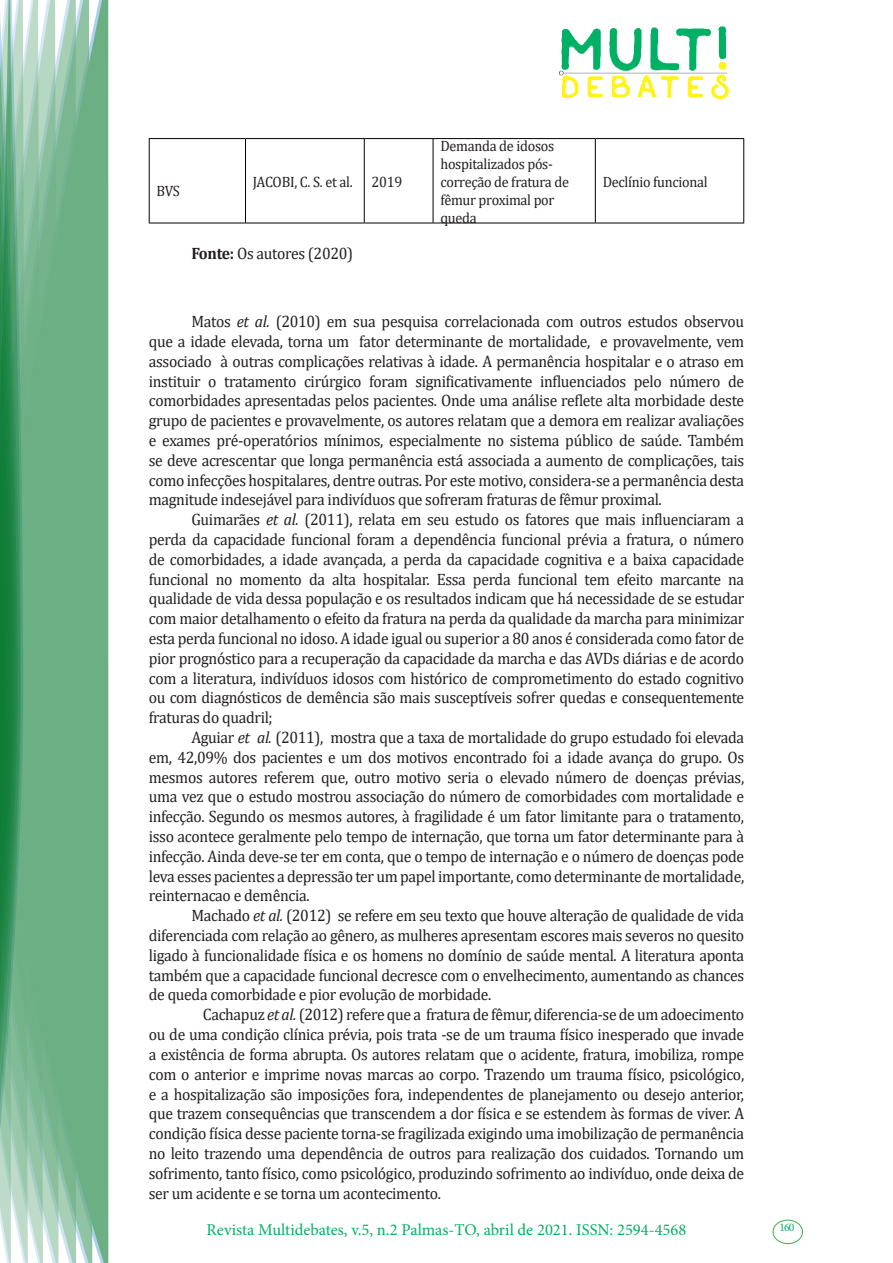
<style>
.page{position:relative;width:893px;height:1263px;background:#fff}
.page>*{position:absolute;margin:0;border:0;box-sizing:border-box;transform-origin:0 0}
.texto{font:16.5px/19.8px "Cambria";letter-spacing:-.02em;color:#231f20;text-align:justify;scale:.95 1}
.t1{font:16.5px "Minion Pro";color:#00b064}
.texto-2{font:15px/18px "Cambria";letter-spacing:-.02em;color:#231f20;scale:.95 1}
.t2{font:11.7px "Minion Pro";color:#00b064}
.s1{font-weight:700}
.s2{font-style:italic}
</style>
<div class="page">
<img style="left:559px;top:26px;width:169px;height:72px">
<div style="left:95px;top:0;width:14px;height:1263px;background:#6caf84"></div>
<svg style="left:79px;top:0;width:16px;height:1263px;background:#71b289"></svg>
<svg style="left:62px;top:0;width:17px;height:1263px;background:#75b48c"></svg>
<svg style="left:45px;top:0;width:17px;height:1263px;background:#7cb792"></svg>
<svg style="left:30px;top:0;width:15px;height:1263px;background:#80ba96"></svg>
<svg style="left:0;top:0;width:30px;height:1263px;background:#61a97f"></svg>
<div style="left:772px;top:1219px;width:31px;height:25px;border:1px solid #40ae49;border-radius:50%"></div>
<hr style="left:149px;top:138px;width:96px;height:1px;background:#000001">
<hr style="left:245px;top:138px;width:119px;height:1px;background:#000001">
<hr style="left:364px;top:138px;width:69px;height:1px;background:#000001">
<hr style="left:433px;top:138px;width:162px;height:1px;background:#000001">
<hr style="left:595px;top:138px;width:149px;height:1px;background:#000001">
<hr style="left:149px;top:223px;width:96px;height:1px;background:#000001">
<hr style="left:245px;top:223px;width:119px;height:1px;background:#000001">
<hr style="left:364px;top:223px;width:69px;height:1px;background:#000001">
<hr style="left:433px;top:223px;width:162px;height:1px;background:#000001">
<hr style="left:595px;top:223px;width:149px;height:1px;background:#000001">
<hr style="left:149px;top:139px;width:1px;height:84px;background:#000001">
<hr style="left:245px;top:139px;width:1px;height:84px;background:#000001">
<hr style="left:364px;top:139px;width:1px;height:84px;background:#000001">
<hr style="left:433px;top:139px;width:1px;height:84px;background:#000001">
<hr style="left:595px;top:139px;width:1px;height:84px;background:#000001">
<hr style="left:743px;top:139px;width:1px;height:84px;background:#000001">
<p class="texto-2" style="left:157px;top:181px;width:26px">BVS</p>
<p class="texto-2" style="left:253px;top:172px;width:107px">JACOBI, C. S. et al.</p>
<p class="texto-2" style="left:372px;top:172px;width:34px">2019</p>
<p class="texto" style="left:191px;top:243px;width:172px"><span class="s1">Fonte:</span> Os autores (2020)</p>
<p class="texto-2" style="left:440px;top:136px;width:137px">Demanda de idosos hospitalizados pós&shy;correção de fratura de fêmur proximal por</p>
<p class="texto-2" style="left:440px;top:208px;width:40px">queda</p>
<p class="texto-2" style="left:603px;top:172px;width:112px">Declínio funcional</p>
<p class="texto" style="left:149px;top:312px;width:628px;text-indent:43px">Matos <span class="s2">et al.</span> (2010) em sua pesquisa correlacionada com outros estudos observou que a idade elevada, torna um fator determinante de mortalidade, e provavelmente, vem associado à outras complicações relativas à idade. A permanência hospitalar e o atraso em instituir o tratamento cirúrgico foram significativamente influenciados pelo número de comorbidades apresentadas pelos pacientes. Onde uma análise reflete alta morbidade deste grupo de pacientes e provavelmente, os autores relatam que a demora em realizar avaliações e exames pré-operatórios mínimos, especialmente no sistema público de saúde. Também se deve acrescentar que longa permanência está associada a aumento de complicações, tais como infecções hospitalares, dentre outras. Por este motivo, considera-se a permanência desta magnitude indesejável para indivíduos que sofreram fraturas de fêmur proximal.</p>
<p class="texto" style="left:149px;top:510px;width:628px;text-indent:43px">Guimarães <span class="s2">et al.</span> (2011), relata em seu estudo os fatores que mais influenciaram a perda da capacidade funcional foram a dependência funcional prévia a fratura, o número de comorbidades, a idade avançada, a perda da capacidade cognitiva e a baixa capacidade funcional no momento da alta hospitalar. Essa perda funcional tem efeito marcante na qualidade de vida dessa população e os resultados indicam que há necessidade de se estudar com maior detalhamento o efeito da fratura na perda da qualidade da marcha para minimizar esta perda funcional no idoso. A idade igual ou superior a 80 anos é considerada como fator de pior prognóstico para a recuperação da capacidade da marcha e das AVDs diárias e de acordo com a literatura, indivíduos idosos com histórico de comprometimento do estado cognitivo ou com diagnósticos de demência são mais susceptíveis sofrer quedas e consequentemente fraturas do quadril;</p>
<p class="texto" style="left:149px;top:727px;width:628px;text-indent:43px">Aguiar <span class="s2">et al.</span> (2011), mostra que a taxa de mortalidade do grupo estudado foi elevada em, 42,09% dos pacientes e um dos motivos encontrado foi a idade avança do grupo. Os mesmos autores referem que, outro motivo seria o elevado número de doenças prévias, uma vez que o estudo mostrou associação do número de comorbidades com mortalidade e infecção. Segundo os mesmos autores, à fragilidade é um fator limitante para o tratamento, isso acontece geralmente pelo tempo de internação, que torna um fator determinante para à infecção. Ainda deve-se ter em conta, que o tempo de internação e o número de doenças pode leva esses pacientes a depressão ter um papel importante, como determinante de mortalidade, reinternacao e demência.</p>
<p class="texto" style="left:149px;top:906px;width:628px;text-indent:43px">Machado <span class="s2">et al.</span> (2012) se refere em seu texto que houve alteração de qualidade de vida diferenciada com relação ao gênero, as mulheres apresentam escores mais severos no quesito ligado à funcionalidade física e os homens no domínio de saúde mental. A literatura aponta também que a capacidade funcional decresce com o envelhecimento, aumentando as chances de queda comorbidade e pior evolução de morbidade.</p>
<p class="texto" style="left:149px;top:1005px;width:628px;text-indent:54px">Cachapuz <span class="s2">et al.</span> (2012) refere que a fratura de fêmur, diferencia-se de um adoecimento ou de uma condição clínica prévia, pois trata -se de um trauma físico inesperado que invade a existência de forma abrupta. Os autores relatam que o acidente, fratura, imobiliza, rompe com o anterior e imprime novas marcas ao corpo. Trazendo um trauma físico, psicológico, e a hospitalização são imposições fora, independentes de planejamento ou desejo anterior, que trazem consequências que transcendem a dor física e se estendem às formas de viver. A condição física desse paciente torna-se fragilizada exigindo uma imobilização de permanência no leito trazendo uma dependência de outros para realização dos cuidados. Tornando um sofrimento, tanto físico, como psicológico, produzindo sofrimento ao indivíduo, onde deixa de ser um acidente e se torna um acontecimento.</p>
<p class="t1" style="left:207px;top:1218px;width:481px">Revista Multidebates, v.5, n.2 Palmas-TO, abril de 2021. ISSN: 2594-4568</p>
<p class="t2" style="left:779px;top:1219px;width:16px">160</p>
</div>
